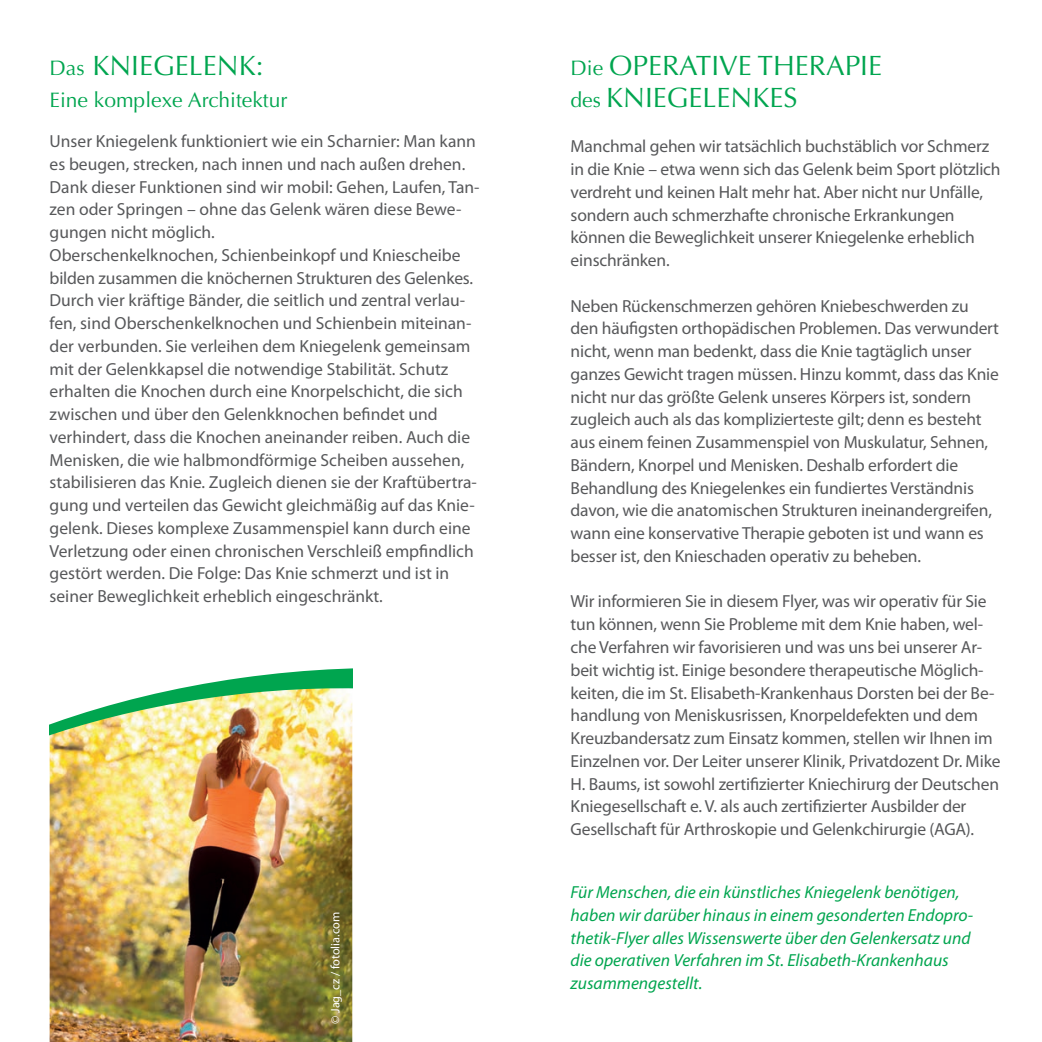
<style>
.page{position:relative;width:1042px;height:1042px;background:#fff}
.page>*{position:absolute;margin:0;border:0;box-sizing:border-box;transform-origin:0 0}
.t1{font:28px/31.5px "Optima";color:#00a54f}
.t2{font:21px "Optima";color:#00a54f}
.t3{font:17.5px/22.8px "Myriad Pro";letter-spacing:-.01em;color:#57585a}
.t4{font:italic 17.5px/22.8px "Myriad Pro";color:#00a54f}
.t5{font:12.25px "Myriad Pro";color:#fff}
.s1{font-size:21px}
</style>
<div class="page">
<img style="left:50px;top:785px;width:302px;height:257px">
<img style="left:50px;top:668px;width:302px;height:117px">
<h1 class="t1" style="left:50px;top:50px;width:215px"><span class="s1">Das</span> KNIEGELENK:</h1>
<p class="t2" style="left:50px;top:88px;width:239px">Eine komplexe Architektur</p>
<p class="t3" style="left:50px;top:130px;width:431px">Unser Kniegelenk funktioniert wie ein Scharnier: Man kann es beugen, strecken, nach innen und nach außen drehen.<br>Dank dieser Funktionen sind wir mobil: Gehen, Laufen, Tan&shy;zen oder Springen – ohne das Gelenk wären diese Bewe&shy;gungen nicht möglich.<br>Oberschenkelknochen, Schienbeinkopf und Kniescheibe bilden zusammen die knöchernen Strukturen des Gelenkes.<br>Durch vier kräftige Bänder, die seitlich und zentral verlau&shy;fen, sind Oberschenkelknochen und Schienbein miteinan&shy;der verbunden. Sie verleihen dem Kniegelenk gemeinsam mit der Gelenkkapsel die notwendige Stabilität. Schutz erhalten die Knochen durch eine Knorpelschicht, die sich zwischen und über den Gelenkknochen befindet und verhindert, dass die Knochen aneinander reiben. Auch die Menisken, die wie halbmondförmige Scheiben aussehen, stabilisieren das Knie. Zugleich dienen sie der Kraftübertra&shy;gung und verteilen das Gewicht gleichmäßig auf das Knie&shy;gelenk. Dieses komplexe Zusammenspiel kann durch eine Verletzung oder einen chronischen Verschleiß empfindlich gestört werden. Die Folge: Das Knie schmerzt und ist in seiner Beweglichkeit erheblich eingeschränkt.</p>
<p class="t5" style="left:328px;top:1024px;width:113px;rotate:-90deg">© Jag_cz / fotolia.com</p>
<h1 class="t1" style="left:570px;top:50px;width:313px"><span class="s1">Die</span> OPERATIVE THERAPIE <span class="s1">des</span> KNIEGELENKES</h1>
<p class="t3" style="left:570px;top:135px;width:431px">Manchmal gehen wir tatsächlich buchstäblich vor Schmerz in die Knie – etwa wenn sich das Gelenk beim Sport plötzlich verdreht und keinen Halt mehr hat. Aber nicht nur Unfälle, sondern auch schmerzhafte chronische Erkrankungen können die Beweglichkeit unserer Kniegelenke erheblich einschränken.</p>
<p class="t3" style="left:570px;top:294px;width:430px">Neben Rückenschmerzen gehören Kniebeschwerden zu den häufigsten orthopädischen Problemen. Das verwundert nicht, wenn man bedenkt, dass die Knie tagtäglich unser ganzes Gewicht tragen müssen. Hinzu kommt, dass das Knie nicht nur das größte Gelenk unseres Körpers ist, sondern zugleich auch als das komplizierteste gilt; denn es besteht aus einem feinen Zusammenspiel von Muskulatur, Sehnen, Bändern, Knorpel und Menisken. Deshalb erfordert die Behandlung des Kniegelenkes ein fundiertes Verständnis davon, wie die anatomischen Strukturen ineinandergreifen, wann eine konservative Therapie geboten ist und wann es besser ist, den Knieschaden operativ zu beheben.</p>
<p class="t3" style="left:570px;top:590px;width:431px">Wir informieren Sie in diesem Flyer, was wir operativ für Sie tun können, wenn Sie Probleme mit dem Knie haben, wel&shy;che Verfahren wir favorisieren und was uns bei unserer Ar&shy;beit wichtig ist. Einige besondere therapeutische Möglich&shy;keiten, die im St. Elisabeth-Krankenhaus Dorsten bei der Be&shy;handlung von Meniskusrissen, Knorpeldefekten und dem Kreuzbandersatz zum Einsatz kommen, stellen wir Ihnen im Einzelnen vor. Der Leiter unserer Klinik, Privatdozent Dr. Mike H. Baums, ist sowohl zertifizierter Kniechirurg der Deutschen Kniegesellschaft e. V. als auch zertifizierter Ausbilder der Gesellschaft für Arthroskopie und Gelenkchirurgie (AGA).</p>
<p class="t4" style="left:570px;top:880px;width:404px">Für Menschen, die ein künstliches Kniegelenk benötigen, haben wir darüber hinaus in einem gesonderten Endopro&shy;thetik-Flyer alles Wissenswerte über den Gelenkersatz und die operativen Verfahren im St. Elisabeth-Krankenhaus zusammengestellt.</p>
</div>
